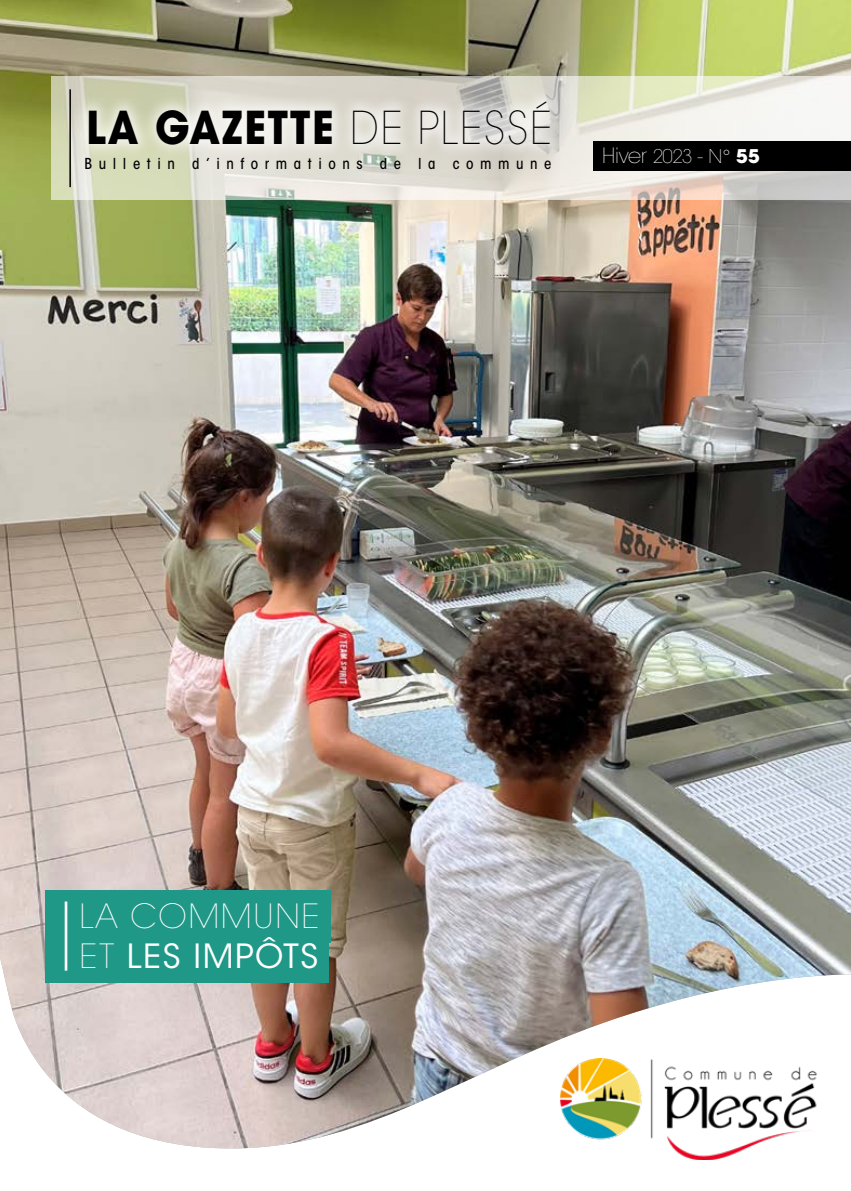
<style>
.page{position:relative;width:851px;height:1191px;background:#fff}
.page>*{position:absolute;margin:0;border:0;box-sizing:border-box;transform-origin:0 0}
.t1{font:700 45px "ITC Avant Garde Std";letter-spacing:.05em;color:#000;scale:.9 1}
.t2{font:200 33.15px/39.9px "ITC Avant Garde Std";letter-spacing:.05em;color:#fff}
.t3{font:200 18.75px "ITC Avant Garde Std";color:#fff}
.t4{font:500 condensed 15px "ITC Avant Garde Std";letter-spacing:.44em;color:#000}
.s1{font-weight:200}
.s2{font-size:21px}
.s3{font-weight:700}
.s4{font-weight:400}
</style>
<div class="page">
<img style="left:0;top:0;width:850px;height:1149px">
<img style="left:561px;top:1058px;width:262px;height:101px">
<svg style="left:51px;top:77px;width:799px;height:123px"></svg>
<div style="left:593px;top:141px;width:257px;height:29px;background:#000"></div>
<div style="left:73px;top:86px;width:491px;height:74px;background:#fff;opacity:.75"></div>
<hr style="left:69px;top:89px;width:2px;height:98px;background:#000">
<div style="left:46px;top:890px;width:285px;height:53px;background:#1f9887"></div>
<div style="left:46px;top:930px;width:283px;height:52px;background:#1f9887"></div>
<hr style="left:65px;top:901px;width:2px;height:69px;background:#fff">
<h1 class="t1" style="left:86px;top:98px;width:519px">LA GAZETTE <span class="s1">DE PLESSÉ</span></h1>
<p class="t4" style="left:84px;top:154px;width:468px">Bulletin d’informations de la commune</p>
<p class="t3" style="left:602px;top:145px;width:159px"><span class="s2">Hiver</span> 2023 - N° <span class="s3">55</span></p>
<h2 class="t2" style="left:80px;top:897px;width:241px">LA COMMUNE<br>ET <span class="s4">LES IMPÔTS</span></h2>
</div>
